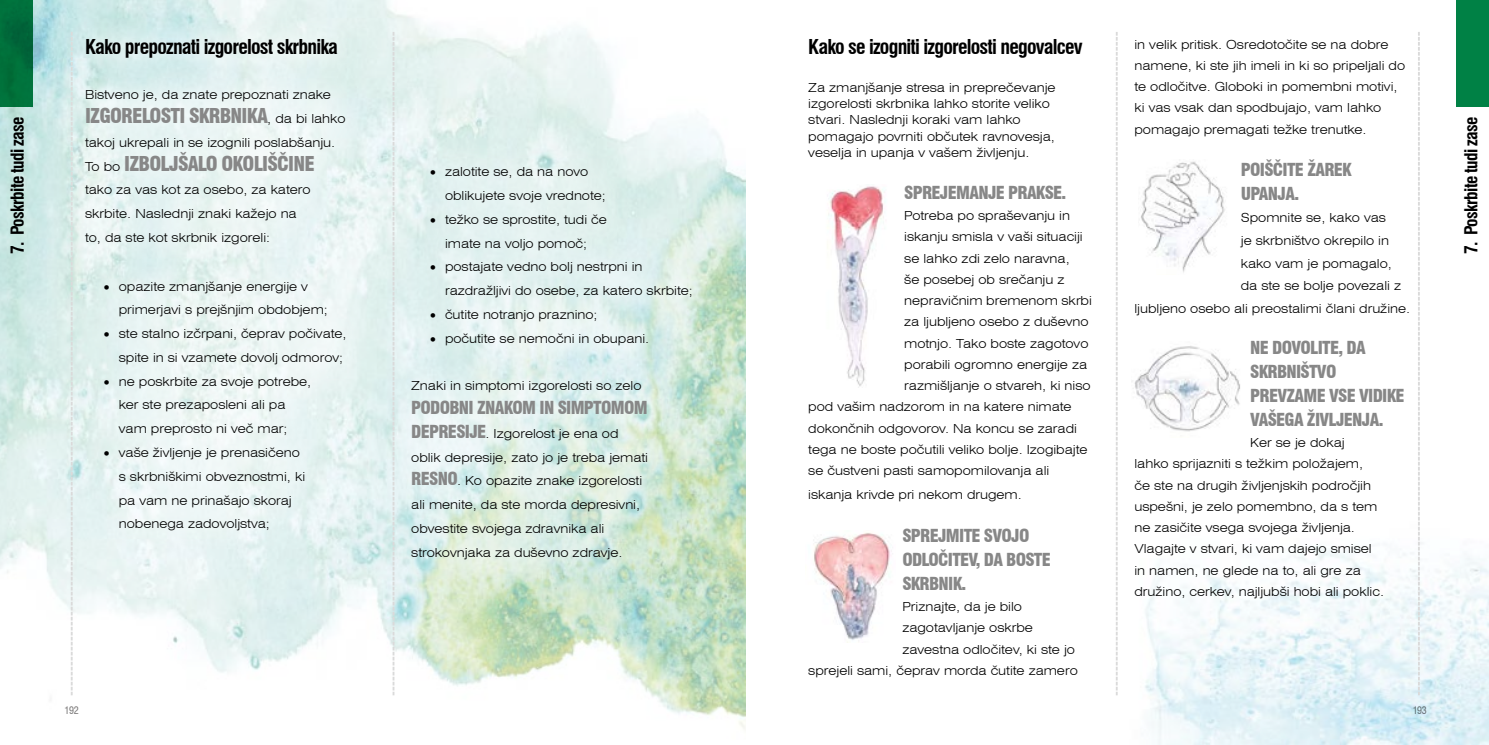
<style>
.page{position:relative;width:1489px;height:745px;background:#fff}
.page>*{position:absolute;margin:0;border:0;box-sizing:border-box;transform-origin:0 0}
.t1{font:700 condensed 20px "Swiss 721 BT";letter-spacing:-.04em;color:#000}
.t2{font:900 condensed 20px "Swiss 721 BT";letter-spacing:-.04em;color:#878787}
.t3{font:900 condensed 17.5px/23.8px "Swiss 721 BT";letter-spacing:-.04em;color:#878787}
.t4{font:700 condensed 17.5px "Swiss 721 BT";letter-spacing:-.04em;color:#000}
.t5{font:300 expanded 12.5px/23.8px "Swiss 721 BT";color:#000}
.t6{font:condensed 10px "Swiss 721 BT";letter-spacing:-.04em;color:#777575}
.s1{font-weight:300;font-stretch:expanded;font-size:12.5px;color:#000}
.s2{font-weight:900;font-stretch:condensed;font-size:17.5px;color:#878787}
</style>
<div class="page">
<div style="left:1455px;top:0;width:33px;height:106px;background:#008145"></div>
<img style="left:1116px;top:499px;width:372px;height:245px">
<img style="left:0;top:0;width:745px;height:729px">
<svg style="left:392px;top:32px;width:2px;height:662px"></svg>
<svg style="left:71px;top:556px;width:2px;height:138px"></svg>
<img style="left:814px;top:532px;width:78px;height:108px">
<div style="left:385px;top:141px;width:332px;height:442px;background:#fff;opacity:.75"></div>
<div style="left:59px;top:13px;width:312px;height:543px;background:#fff;opacity:.75"></div>
<img style="left:828px;top:186px;width:58px;height:201px">
<img style="left:1141px;top:161px;width:84px;height:112px">
<img style="left:1134px;top:346px;width:106px;height:86px">
<svg style="left:1116px;top:32px;width:1px;height:662px"></svg>
<svg style="left:1417px;top:32px;width:2px;height:662px"></svg>
<h1 class="t1" style="left:85px;top:35px;width:254px">Kako prepoznati izgorelost skrbnika</h1>
<p class="t5" style="left:85px;top:83px;width:247px">Bistveno je, da znate prepoznati znake</p>
<h1 class="t2" style="left:85px;top:104px;width:262px">IZGORELOSTI SKRBNIKA<span class="s1">, da bi lahko</span></h1>
<p class="t5" style="left:85px;top:130px;width:252px">takoj ukrepali in se izognili poslabšanju.</p>
<h1 class="t2" style="left:85px;top:151px;width:231px"><span class="s1">To bo</span> IZBOLJŠALO OKOLIŠČINE</h1>
<p class="t5" style="left:85px;top:178px;width:227px">tako za vas kot za osebo, za katero skrbite. Naslednji znaki kažejo na to, da ste kot skrbnik izgoreli:</p>
<p class="t5" style="left:119px;top:274px;width:210px;text-indent:-15px">• opazite zmanjšanje energije v primerjavi s prejšnjim obdobjem;</p>
<p class="t5" style="left:104px;top:321px;width:244px;text-align:right">• ste stalno izčrpani, čeprav počivate, spite in si vzamete dovolj odmorov;</p>
<p class="t5" style="left:119px;top:369px;width:194px;text-indent:-15px">• ne poskrbite za svoje potrebe, ker ste prezaposleni ali pa vam preprosto ni več mar;</p>
<p class="t5" style="left:119px;top:440px;width:188px;text-indent:-15px">• vaše življenje je prenasičeno s skrbniškimi obveznostmi, ki pa vam ne prinašajo skoraj nobenega zadovoljstva;</p>
<h1 class="t1" style="left:808px;top:35px;width:276px">Kako se izogniti izgorelosti negovalcev</h1>
<p class="t5" style="left:808px;top:79px;width:249px;line-height:16.2px">Za zmanjšanje stresa in preprečevanje izgorelosti skrbnika lahko storite veliko stvari. Naslednji koraki vam lahko pomagajo povrniti občutek ravnovesja, veselja in upanja v vašem življenju.</p>
<h2 class="t3" style="left:904px;top:180px;width:163px">SPREJEMANJE PRAKSE.</h2>
<p class="t5" style="left:904px;top:203px;width:167px">Potreba po spraševanju in</p>
<p class="t5" style="left:904px;top:225px;width:180px">iskanju smisla v vaši situaciji</p>
<p class="t5" style="left:904px;top:246px;width:167px">se lahko zdi zelo naravna,</p>
<p class="t5" style="left:904px;top:267px;width:162px">še posebej ob srečanju z</p>
<p class="t5" style="left:904px;top:288px;width:189px">nepravičnim bremenom skrbi</p>
<p class="t5" style="left:904px;top:310px;width:186px">za ljubljeno osebo z duševno</p>
<p class="t5" style="left:904px;top:331px;width:186px">motnjo. Tako boste zagotovo</p>
<p class="t5" style="left:904px;top:352px;width:184px">porabili ogromno energije za</p>
<p class="t5" style="left:904px;top:373px;width:188px">razmišljanje o stvareh, ki niso</p>
<p class="t5" style="left:808px;top:395px;width:265px">pod vašim nadzorom in na katere nimate</p>
<p class="t5" style="left:808px;top:416px;width:270px">dokončnih odgovorov. Na koncu se zaradi</p>
<p class="t5" style="left:808px;top:437px;width:281px">tega ne boste počutili veliko bolje. Izogibajte</p>
<p class="t5" style="left:808px;top:458px;width:242px">se čustveni pasti samopomilovanja ali</p>
<p class="t5" style="left:808px;top:482px;width:215px">iskanja krivde pri nekom drugem.</p>
<h2 class="t3" style="left:902px;top:523px;width:150px">SPREJMITE SVOJO<br>ODLOČITEV, DA BOSTE<br>SKRBNIK.</h2>
<p class="t5" style="left:902px;top:594px;width:121px">Priznajte, da je bilo</p>
<p class="t5" style="left:902px;top:615px;width:132px">zagotavljanje oskrbe</p>
<p class="t5" style="left:902px;top:637px;width:174px">zavestna odločitev, ki ste jo</p>
<p class="t5" style="left:808px;top:658px;width:271px">sprejeli sami, čeprav morda čutite zamero</p>
<p class="t5" style="left:1134px;top:33px;width:272px;line-height:21.2px">in velik pritisk. Osredotočite se na dobre namene, ki ste jih imeli in ki so pripeljali do te odločitve. Globoki in pomembni motivi, ki vas vsak dan spodbujajo, vam lahko pomagajo premagati težke trenutke.</p>
<h2 class="t3" style="left:1240px;top:158px;width:112px">POIŠČITE ŽAREK<br>UPANJA.</h2>
<p class="t5" style="left:1240px;top:206px;width:147px">Spomnite se, kako vas</p>
<p class="t5" style="left:1240px;top:228px;width:150px">je skrbništvo okrepilo in</p>
<p class="t5" style="left:1240px;top:251px;width:152px">kako vam je pomagalo,</p>
<p class="t5" style="left:1240px;top:273px;width:162px">da ste se bolje povezali z</p>
<p class="t5" style="left:1134px;top:296px;width:277px">ljubljeno osebo ali preostalimi člani družine.</p>
<h2 class="t3" style="left:1250px;top:336px;width:156px">NE DOVOLITE, DA<br>SKRBNIŠTVO<br>PREVZAME VSE VIDIKE<br>VAŠEGA ŽIVLJENJA.</h2>
<p class="t5" style="left:1134px;top:431px;width:251px;line-height:21.2px;text-indent:116px">Ker se je dokaj<br>lahko sprijazniti s težkim položajem,<br>če ste na drugih življenjskih področjih uspešni, je zelo pomembno, da s tem ne zasičite vsega svojega življenja.<br>Vlagajte v stvari, ki vam dajejo smisel in namen, ne glede na to, ali gre za družino, cerkev, najljubši hobi ali poklic.</p>
<h2 class="t4" style="left:7px;top:254px;width:139px;rotate:-90deg">7. Poskrbite tudi zase</h2>
<h2 class="t4" style="left:1460px;top:254px;width:139px;rotate:-90deg">7. Poskrbite tudi zase</h2>
<p class="t5" style="left:445px;top:160px;width:162px;text-indent:-15px">• zalotite se, da na novo oblikujete svoje vrednote;</p>
<p class="t5" style="left:430px;top:207px;width:178px;text-align:center">• težko se sprostite, tudi če imate na voljo pomoč;</p>
<p class="t5" style="left:445px;top:255px;width:249px;text-indent:-15px">• postajate vedno bolj nestrpni in razdražljivi do osebe, za katero skrbite;</p>
<p class="t5" style="left:430px;top:302px;width:169px">• čutite notranjo praznino;</p>
<p class="t5" style="left:430px;top:326px;width:221px">• počutite se nemočni in obupani.</p>
<p class="t5" style="left:411px;top:373px;width:232px">Znaki in simptomi izgorelosti so zelo</p>
<h2 class="t3" style="left:411px;top:395px;width:238px">PODOBNI ZNAKOM IN SIMPTOMOM</h2>
<p class="t5" style="left:411px;top:421px;width:238px"><span class="s2">DEPRESIJE</span>. Izgorelost je ena od oblik depresije, zato jo je treba jemati <span class="s2">RESNO</span>. Ko opazite znake izgorelosti ali menite, da ste morda depresivni, obvestite svojega zdravnika ali strokovnjaka za duševno zdravje.</p>
<p class="t6" style="left:65px;top:703px;width:16px">192</p>
<p class="t6" style="left:1412px;top:703px;width:16px">193</p>
</div>
